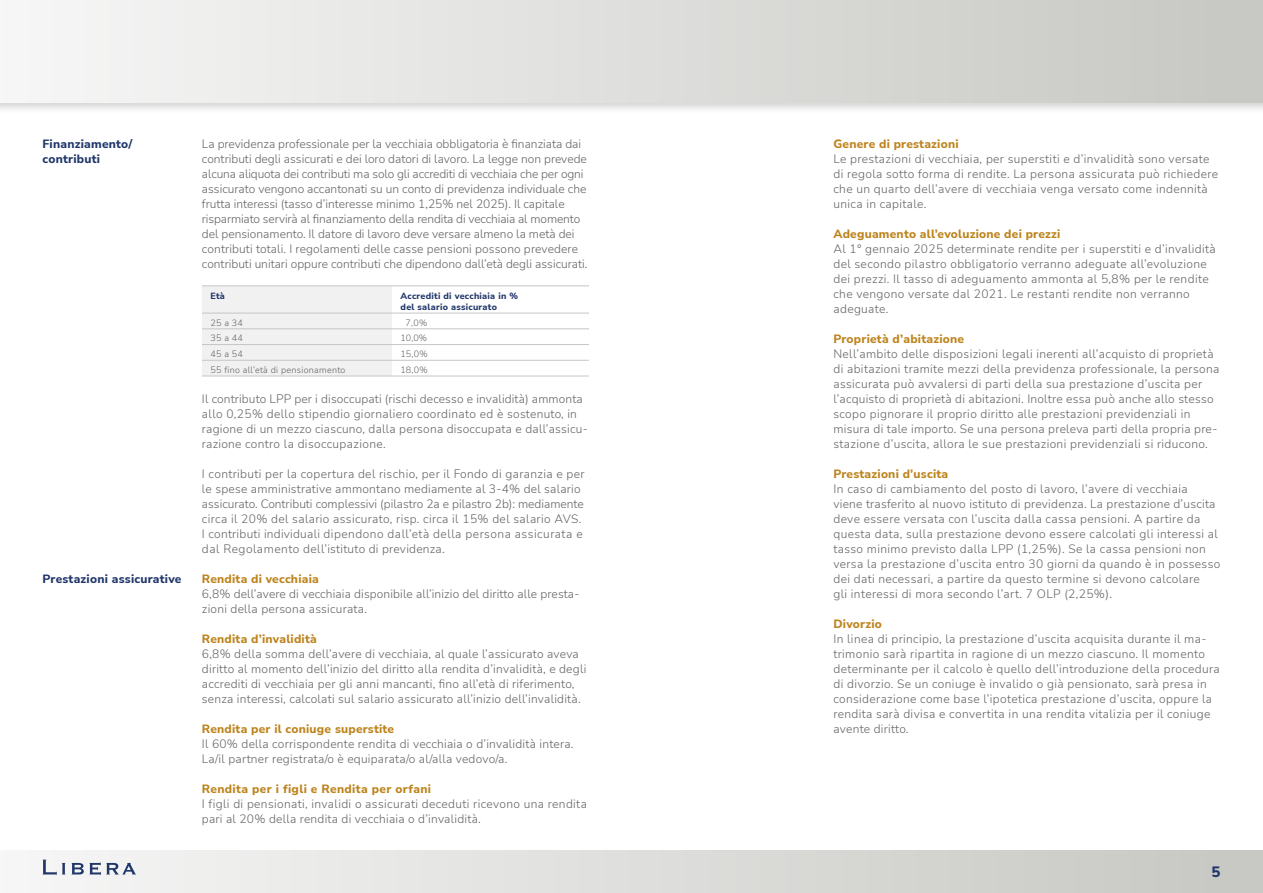
<style>
.page{position:relative;width:1263px;height:893px;background:#fff}
.page>*{position:absolute;margin:0;border:0;box-sizing:border-box;transform-origin:0 0}
.t1{font:800 15px "Nunito Sans";color:#203669}
.t2{font:300 12px/15px "Nunito Sans";letter-spacing:.025em;color:#646363}
.t3{font:300 12px/15px "Nunito Sans";color:#646363}
.t4{font:800 12px "Nunito Sans";letter-spacing:.02em;color:#bd831b}
.t5{font:800 12px/15px "Nunito Sans";letter-spacing:.02em;color:#203669}
.t6{font:300 9px "Nunito Sans";letter-spacing:.03em;color:#646363}
.t7{font:800 9px/10.8px "Nunito Sans";letter-spacing:.03em;color:#203669}
</style>
<div class="page">
<div style="left:0;top:0;width:1263px;height:115px;background:#000;opacity:.17"></div>
<div style="left:0;top:0;width:1263px;height:102px;background:linear-gradient(to right,#f7f7f7,#c6c6c2)"></div>
<div style="left:0;top:850px;width:1263px;height:43px;background:linear-gradient(to right,#f6f6f6,#c7c7c2)"></div>
<svg style="left:71px;top:863px;width:13px;height:11px"></svg>
<svg style="left:90px;top:862px;width:46px;height:13px"></svg>
<svg style="left:43px;top:860px;width:22px;height:15px"></svg>
<svg style="left:202px;top:286px;width:387px;height:90px"></svg>
<hr style="left:202px;top:285px;width:190px;height:1px;background:#c6c6c6">
<hr style="left:392px;top:285px;width:197px;height:1px;background:#c6c6c6">
<hr style="left:202px;top:313px;width:190px;height:1px;background:#c6c6c6">
<hr style="left:392px;top:313px;width:197px;height:1px;background:#c6c6c6">
<hr style="left:202px;top:328px;width:190px;height:1px;background:#c6c6c6">
<hr style="left:392px;top:328px;width:197px;height:1px;background:#c6c6c6">
<hr style="left:202px;top:344px;width:190px;height:1px;background:#c6c6c6">
<hr style="left:392px;top:344px;width:197px;height:1px;background:#c6c6c6">
<hr style="left:202px;top:360px;width:190px;height:1px;background:#c6c6c6">
<hr style="left:392px;top:360px;width:197px;height:1px;background:#c6c6c6">
<hr style="left:202px;top:376px;width:190px;height:1px;background:#c6c6c6">
<hr style="left:392px;top:376px;width:197px;height:1px;background:#c6c6c6">
<p class="t5" style="left:43px;top:136px;width:92px">Finanziamento/ contributi</p>
<p class="t5" style="left:43px;top:571px;width:140px">Prestazioni assicurative</p>
<p class="t3" style="left:202px;top:136px;width:387px">La previdenza professionale per la vecchiaia obbligatoria è finanziata dai contributi degli assicurati e dei loro datori di lavoro. La legge non prevede alcuna aliquota dei contributi ma solo gli accrediti di vecchiaia che per ogni assicurato vengono accantonati su un conto di previdenza individuale che frutta interessi (tasso d’interesse minimo 1,25% nel 2025). Il capitale risparmiato servirà al finanziamento della rendita di vecchiaia al momento del pensionamento. Il datore di lavoro deve versare almeno la metà dei contributi totali. I regolamenti delle casse pensioni possono prevedere contributi unitari oppure contributi che dipendono dall’età degli assicurati.</p>
<p class="t7" style="left:210px;top:290px;width:16px">Età</p>
<p class="t7" style="left:401px;top:290px;width:119px">Accrediti di vecchiaia in % del salario assicurato</p>
<p class="t6" style="left:210px;top:316px;width:34px">25 a 34</p>
<p class="t6" style="left:406px;top:316px;width:23px">7,0%</p>
<p class="t6" style="left:210px;top:332px;width:34px">35 a 44</p>
<p class="t6" style="left:401px;top:332px;width:28px">10,0%</p>
<p class="t6" style="left:210px;top:348px;width:34px">45 a 54</p>
<p class="t6" style="left:401px;top:348px;width:29px">15,0%</p>
<p class="t6" style="left:210px;top:363px;width:137px">55 fino all’età di pensionamento</p>
<p class="t6" style="left:401px;top:363px;width:29px">18,0%</p>
<p class="t2" style="left:202px;top:391px;width:387px">Il contributo LPP per i disoccupati (rischi decesso e invalidità) ammonta allo 0,25% dello stipendio giornaliero coordinato ed è sostenuto, in ragione di un mezzo ciascuno, dalla persona disoccupata e dall’assicu&shy;razione contro la disoccupazione.</p>
<p class="t2" style="left:202px;top:466px;width:384px">I contributi per la copertura del rischio, per il Fondo di garanzia e per le spese amministrative ammontano mediamente al 3-4% del salario assicurato. Contributi complessivi (pilastro 2a e pilastro 2b): mediamente circa il 20% del salario assicurato, risp. circa il 15% del salario AVS.<br>I contributi individuali dipendono dall’età della persona assicurata e dal Regolamento dell’istituto di previdenza.</p>
<p class="t4" style="left:202px;top:571px;width:118px">Rendita di vecchiaia</p>
<p class="t2" style="left:202px;top:586px;width:379px">6,8% dell’avere di vecchiaia disponibile all’inizio del diritto alle presta&shy;zioni della persona assicurata.</p>
<p class="t4" style="left:202px;top:631px;width:116px">Rendita d’invalidità</p>
<p class="t2" style="left:202px;top:646px;width:386px">6,8% della somma dell’avere di vecchiaia, al quale l’assicurato aveva diritto al momento dell’inizio del diritto alla rendita d’invalidità, e degli accrediti di vecchiaia per gli anni mancanti, fino all’età di riferimento, senza interessi, calcolati sul salario assicurato all’inizio dell’invalidità.</p>
<p class="t4" style="left:202px;top:721px;width:194px">Rendita per il coniuge superstite</p>
<p class="t2" style="left:202px;top:736px;width:373px">Il 60% della corrispondente rendita di vecchiaia o d’invalidità intera.<br>La/il partner registrata/o è equiparata/o al/alla vedovo/a.</p>
<p class="t4" style="left:202px;top:781px;width:231px">Rendita per i figli e Rendita per orfani</p>
<p class="t2" style="left:202px;top:796px;width:386px">I figli di pensionati, invalidi o assicurati deceduti ricevono una rendita pari al 20% della rendita di vecchiaia o d’invalidità.</p>
<p class="t4" style="left:833px;top:136px;width:127px">Genere di prestazioni</p>
<p class="t2" style="left:833px;top:151px;width:386px">Le prestazioni di vecchiaia, per superstiti e d’invalidità sono versate di regola sotto forma di rendite. La persona assicurata può richiedere che un quarto dell’avere di vecchiaia venga versato come indennità unica in capitale.</p>
<p class="t4" style="left:833px;top:226px;width:228px">Adeguamento all’evoluzione dei prezzi</p>
<p class="t2" style="left:833px;top:241px;width:384px">Al 1° gennaio 2025 determinate rendite per i superstiti e d’invalidità del secondo pilastro obbligatorio verranno adeguate all’evoluzione dei prezzi. Il tasso di adeguamento ammonta al 5,8% per le rendite che vengono versate dal 2021. Le restanti rendite non verranno adeguate.</p>
<p class="t4" style="left:833px;top:331px;width:132px">Proprietà d’abitazione</p>
<p class="t2" style="left:833px;top:346px;width:387px">Nell’ambito delle disposizioni legali inerenti all’acquisto di proprietà di abitazioni tramite mezzi della previdenza professionale, la persona assicurata può avvalersi di parti della sua prestazione d’uscita per l’acquisto di proprietà di abitazioni. Inoltre essa può anche allo stesso scopo pignorare il proprio diritto alle prestazioni previdenziali in misura di tale importo. Se una persona preleva parti della propria pre&shy;stazione d’uscita, allora le sue prestazioni previdenziali si riducono.</p>
<p class="t4" style="left:833px;top:466px;width:116px">Prestazioni d’uscita</p>
<p class="t2" style="left:833px;top:481px;width:388px">In caso di cambiamento del posto di lavoro, l’avere di vecchiaia<br>viene trasferito al nuovo istituto di previdenza. La prestazione d’uscita deve essere versata con l’uscita dalla cassa pensioni. A partire da questa data, sulla prestazione devono essere calcolati gli interessi al tasso minimo previsto dalla LPP (1,25%). Se la cassa pensioni non versa la prestazione d’uscita entro 30 giorni da quando è in possesso dei dati necessari, a partire da questo termine si devono calcolare<br>gli interessi di mora secondo l’art. 7 OLP (2,25%).</p>
<p class="t4" style="left:833px;top:616px;width:50px">Divorzio</p>
<p class="t2" style="left:833px;top:631px;width:388px">In linea di principio, la prestazione d’uscita acquisita durante il ma&shy;trimonio sarà ripartita in ragione di un mezzo ciascuno. Il momento determinante per il calcolo è quello dell’introduzione della procedura di divorzio. Se un coniuge è invalido o già pensionato, sarà presa in considerazione come base l’ipotetica prestazione d’uscita, oppure la rendita sarà divisa e convertita in una rendita vitalizia per il coniuge avente diritto.</p>
<p class="t1" style="left:1211px;top:861px;width:10px">5</p>
</div>
